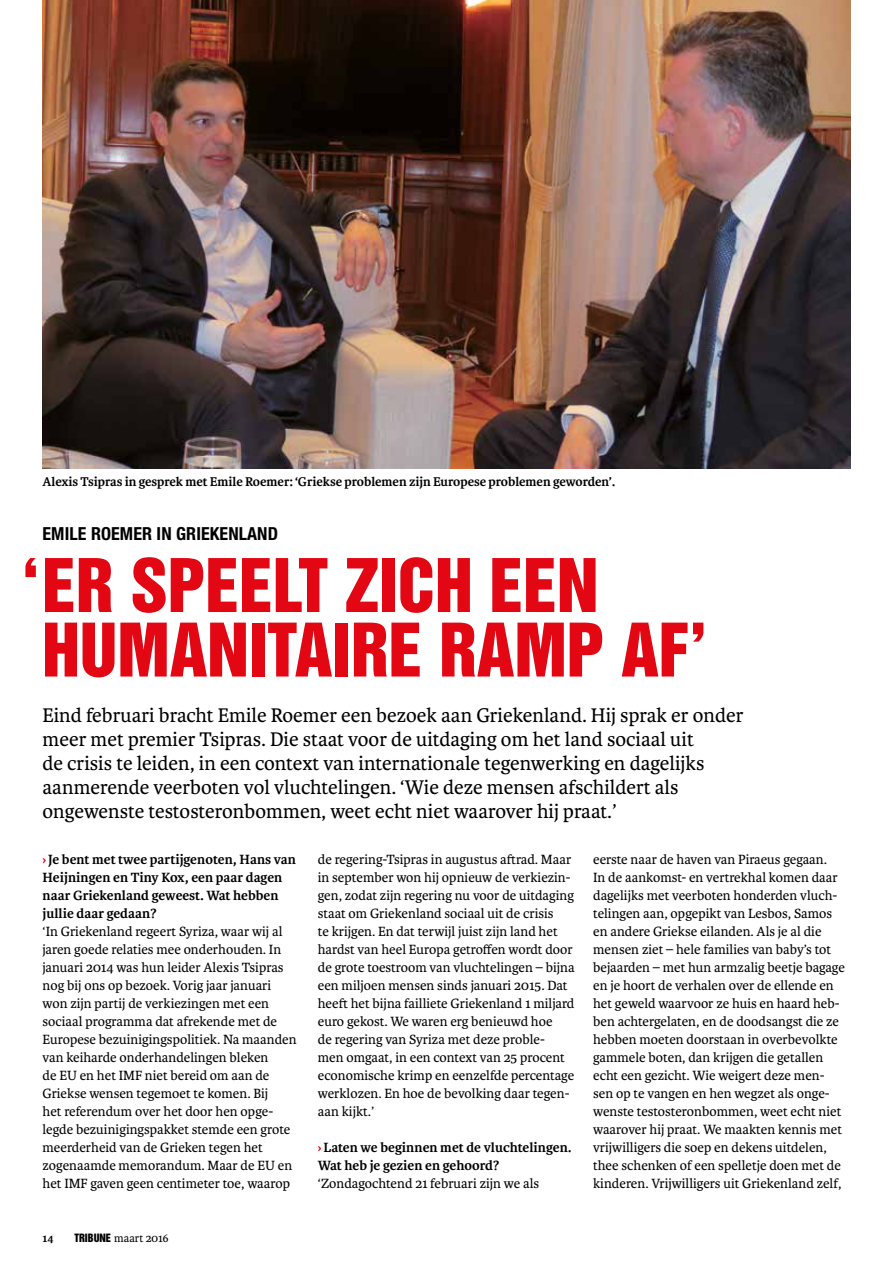
<style>
.page{position:relative;width:893px;height:1263px;background:#fff}
.page>*{position:absolute;margin:0;border:0;box-sizing:border-box;transform-origin:0 0}
.t1{font:67.5px/64.5px "Helvetica Inserat LT Std";color:#e30613}
.t2{font:21px/24px "Karmina";color:#000}
.t3{font:700 condensed 18px "Helvetica Neue LT Std";letter-spacing:.005em;color:#000}
.t4{font:14.25px/18px "Karmina";color:#000}
.t5{font:700 14.25px/18px "Karmina";color:#000}
.t6{font:700 13.5px "Karmina";letter-spacing:-.005em;color:#000}
.t7{font:12px "Karmina";color:#000}
.t8{font:700 12px "Karmina";color:#000}
.s1{color:#e30613}
.s2{font-family:"Helvetica Inserat LT Std";font-size:10.5px}
</style>
<div class="page">
<img style="left:43px;top:0;width:807px;height:468px">
<p class="t6" style="left:43px;top:474px;width:574px">Alexis Tsipras in gesprek met Emile Roemer: ‘Griekse problemen zijn Europese problemen geworden’.</p>
<p class="t3" style="left:43px;top:523px;width:237px">EMILE ROEMER IN GRIEKENLAND</p>
<h1 class="t1" style="left:42px;top:555px;width:667px;text-indent:-21px">‘ER SPEELT ZICH EEN<br>HUMANITAIRE RAMP AF’</h1>
<p class="t2" style="left:43px;top:703px;width:703px">Eind februari bracht Emile Roemer een bezoek aan Griekenland. Hij sprak er onder meer met premier Tsipras. Die staat voor de uitdaging om het land sociaal uit<br>de crisis te leiden, in een context van internationale tegenwerking en dagelijks aanmerende veerboten vol vluchtelingen. ‘Wie deze mensen afschildert als ongewenste testosteronbommen, weet echt niet waarover hij praat.’</p>
<p class="t4" style="left:318px;top:851px;width:258px">de regering-Tsipras in augustus aftrad. Maar in september won hij opnieuw de verkiezin&shy;gen, zodat zijn regering nu voor de uitdaging staat om Griekenland sociaal uit de crisis<br>te krijgen. En dat terwijl juist zijn land het hardst van heel Europa getroffen wordt door de grote toestroom van vluchtelingen – bijna een miljoen mensen sinds januari 2015. Dat heeft het bijna failliete Griekenland 1 miljard euro gekost. We waren erg benieuwd hoe<br>de regering van Syriza met deze proble-<br>men omgaat, in een context van 25 procent economische krimp en eenzelfde percentage werklozen. En hoe de bevolking daar tegen&shy;aan kijkt.’</p>
<p class="t5" style="left:318px;top:1139px;width:255px"><span class="s1">›</span>Laten we beginnen met de vluchtelingen.<br>Wat heb je gezien en gehoord?</p>
<p class="t4" style="left:318px;top:1175px;width:223px">‘Zondagochtend 21 februari zijn we als</p>
<p class="t5" style="left:43px;top:851px;width:255px"><span class="s1">›</span>Je bent met twee partijgenoten, Hans van Heijningen en Tiny Kox, een paar dagen naar Griekenland geweest. Wat hebben jullie daar gedaan?</p>
<p class="t4" style="left:43px;top:923px;width:256px">‘In Griekenland regeert Syriza, waar wij al jaren goede relaties mee onderhouden. In januari 2014 was hun leider Alexis Tsipras nog bij ons op bezoek. Vorig jaar januari won zijn partij de verkiezingen met een sociaal programma dat afrekende met de Europese bezuinigingspolitiek. Na maanden van keiharde onderhandelingen bleken<br>de EU en het IMF niet bereid om aan de Griekse wensen tegemoet te komen. Bij<br>het referendum over het door hen opge&shy;legde bezuinigingspakket stemde een grote meerderheid van de Grieken tegen het zogenaamde memorandum. Maar de EU en het IMF gaven geen centimeter toe, waarop</p>
<p class="t4" style="left:593px;top:851px;width:253px">eerste naar de haven van Piraeus gegaan.<br>In de aankomst- en vertrekhal komen daar dagelijks met veerboten honderden vluch&shy;telingen aan, opgepikt van Lesbos, Samos en andere Griekse eilanden. Als je al die mensen ziet – hele families van baby’s tot bejaarden – met hun armzalig beetje bagage en je hoort de verhalen over de ellende en het geweld waarvoor ze huis en haard heb&shy;ben achtergelaten, en de doodsangst die ze hebben moeten doorstaan in overbevolkte gammele boten, dan krijgen die getallen echt een gezicht. Wie weigert deze men&shy;sen op te vangen en hen wegzet als onge&shy;wenste testosteronbommen, weet echt niet waarover hij praat. We maakten kennis met vrijwilligers die soep en dekens uitdelen, thee schenken of een spelletje doen met de kinderen. Vrijwilligers uit Griekenland zelf,</p>
<p class="t8" style="left:43px;top:1231px;width:13px">14</p>
<p class="t7" style="left:74px;top:1231px;width:96px"><span class="s2">TRIBUNE</span> maart 2016</p>
</div>
